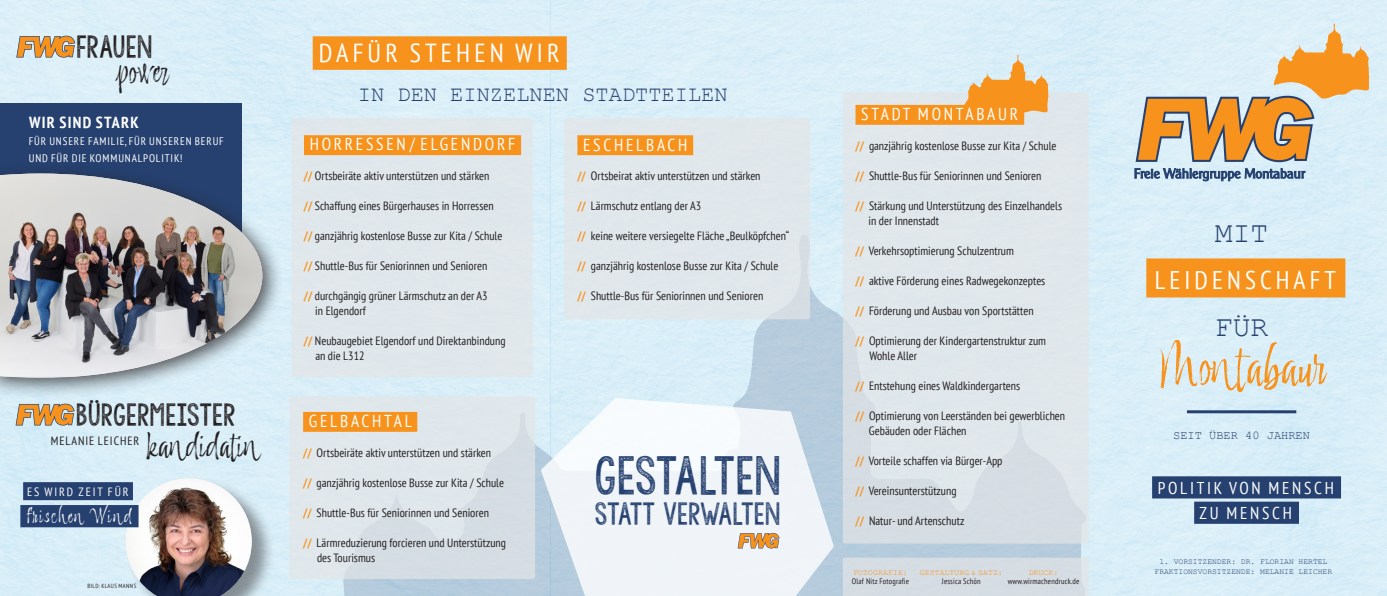
<style>
.page{position:relative;width:1387px;height:596px;background:#fff}
.page>*{position:absolute;margin:0;border:0;box-sizing:border-box;transform-origin:0 0}
.t1{font:51.1px "Adore You";color:#f7931d}
.t2{font:43px "KG Allof Me";letter-spacing:-.015em;color:#264170}
.t3{font:33px "Adore You";color:#231f20}
.t4{font:29.6px "Courier New";color:#264170}
.t5{font:condensed 26.1px "PT Sans";letter-spacing:.16em;color:#fff}
.t6{font:condensed 25.5px "PT Sans";letter-spacing:.16em;color:#fff}
.t7{font:25px "KG Allof Me";color:#231f20}
.t8{font:25px "KG Allof Me";letter-spacing:-.015em;color:#264170}
.t9{font:22px "Courier New";color:#264170}
.t10{font:19px "Adore You";letter-spacing:.08em;color:#fff}
.t11{font:condensed 17.2px "PT Sans";letter-spacing:.16em;color:#fff}
.t12{font:condensed 17.1px/25.3px "PT Sans";letter-spacing:.16em;color:#fff;text-align:center}
.t13{font:700 condensed 16px "PT Sans";letter-spacing:.08em;color:#fff}
.t14{font:condensed 12px/15px "PT Sans";color:#231f20}
.t15{font:12px "Courier New";color:#264170}
.t16{font:condensed 12px "PT Sans";letter-spacing:.08em;color:#231f20}
.t17{font:condensed 12px "PT Sans";letter-spacing:.16em;color:#fff}
.t18{font:condensed 11px/17px "PT Sans";letter-spacing:.08em;color:#fff}
.t19{font:8px/10px "Courier New";color:#264170;text-align:center}
.t20{font:condensed 8px "PT Sans";letter-spacing:.02em;color:#231f20}
.t21{font:8px "Courier New";letter-spacing:.02em;color:#f7931d}
.t22{font:condensed 6px "PT Sans";letter-spacing:.08em;color:#231f20}
.s1{font-weight:700;color:#f7931d}
</style>
<div class="page">
<div style="left:0;top:0;width:1386px;height:595px;background:#daeef8"></div>
<div style="left:0;top:103px;width:242px;height:136px;background:#264170"></div>
<div style="left:0;top:162px;width:284px;height:236px;background:#231f20;opacity:.75"></div>
<img style="left:0;top:173px;width:262px;height:203px">
<svg style="left:342px;top:234px;width:745px;height:361px;background:#cbe1ed"></svg>
<div style="left:564px;top:118px;width:246px;height:201px;background:#e4e5e7;border:4px solid #e4e5e7"></div>
<div style="left:842px;top:557px;width:246px;height:38px;background:#d5dde3"></div>
<svg style="left:1134px;top:23px;width:234px;height:162px;background:#d5c9b2"></svg>
<div style="left:1146px;top:258px;width:199px;height:39px;background:#f7931d"></div>
<hr style="left:1188px;top:410px;width:106px;height:3px;background:#264170">
<div style="left:577px;top:135px;width:116px;height:20px;background:#f7931d"></div>
<div style="left:842px;top:92px;width:246px;height:451px;background:#e4e5e7;border:4px solid #e4e5e7"></div>
<svg style="left:963px;top:55px;width:85px;height:60px;background:#e8be85"></svg>
<div style="left:289px;top:396px;width:246px;height:182px;background:#e4e5e7;border:4px solid #e4e5e7"></div>
<div style="left:303px;top:411px;width:114px;height:20px;background:#f7931d"></div>
<div style="left:291px;top:118px;width:242px;height:259px;background:#e4e5e7"></div>
<div style="left:304px;top:135px;width:217px;height:20px;background:#f7931d"></div>
<div style="left:126px;top:476px;width:149px;height:119px;background:#231f20;opacity:.46"></div>
<img style="left:126px;top:478px;width:126px;height:117px">
<div style="left:1151px;top:476px;width:189px;height:22px;background:#264170"></div>
<div style="left:1193px;top:501px;width:105px;height:22px;background:#264170"></div>
<svg style="left:16px;top:36px;width:59px;height:22px"></svg>
<svg style="left:16px;top:403px;width:59px;height:22px"></svg>
<svg style="left:540px;top:398px;width:293px;height:197px;fill:#f0f4f8"></svg>
<svg style="left:737px;top:532px;width:42px;height:16px"></svg>
<div style="left:855px;top:105px;width:169px;height:20px;background:#f7931d"></div>
<div style="left:313px;top:36px;width:253px;height:34px;background:#f7931d"></div>
<div style="left:23px;top:482px;width:110px;height:18px;background:#264170"></div>
<div style="left:20px;top:504px;width:118px;height:23px;background:#264170"></div>
<h3 class="t7" style="left:76px;top:30px;width:78px">FRAUEN</h3>
<h3 class="t3" style="left:116px;top:52px;width:55px">power</h3>
<h3 class="t13" style="left:29px;top:112px;width:111px">WIR SIND STARK</h3>
<p class="t18" style="left:29px;top:132px;width:196px">FÜR UNSERE FAMILIE, FÜR UNSEREN BERUF<br>UND FÜR DIE KOMMUNALPOLITIK!</p>
<h3 class="t7" style="left:76px;top:398px;width:161px">BÜRGERMEISTER</h3>
<h3 class="t3" style="left:147px;top:425px;width:114px">kandidatin</h3>
<p class="t17" style="left:27px;top:484px;width:103px">ES WIRD ZEIT FÜR</p>
<h3 class="t10" style="left:27px;top:504px;width:107px">frischen Wind</h3>
<p class="t16" style="left:51px;top:432px;width:90px">MELANIE LEICHER</p>
<p class="t22" style="left:87px;top:581px;width:50px">BILD: KLAUS MANNS</p>
<h3 class="t5" style="left:319px;top:36px;width:242px">DAFÜR STEHEN WIR</h3>
<h3 class="t9" style="left:358px;top:81px;width:371px">IN DEN EINZELNEN STADTTEILEN</h3>
<h3 class="t11" style="left:310px;top:133px;width:207px">HORRESSEN/ ELGENDORF</h3>
<p class="t14" style="left:304px;top:168px;width:187px"><span class="s1">//</span> Ortsbeiräte aktiv unterstützen und stärken</p>
<p class="t14" style="left:304px;top:198px;width:191px"><span class="s1">//</span> Schaffung eines Bürgerhauses in Horressen</p>
<p class="t14" style="left:304px;top:228px;width:200px"><span class="s1">//</span> ganzjährig kostenlose Busse zur Kita / Schule</p>
<p class="t14" style="left:304px;top:258px;width:185px"><span class="s1">//</span> Shuttle-Bus für Seniorinnen und Senioren</p>
<p class="t14" style="left:315px;top:288px;width:174px;text-indent:-11px"><span class="s1">//</span> durchgängig grüner Lärmschutz an der A3 in Elgendorf</p>
<p class="t14" style="left:315px;top:333px;width:192px;text-indent:-11px"><span class="s1">//</span> Neubaugebiet Elgendorf und Direktanbindung an die L312</p>
<h3 class="t11" style="left:309px;top:410px;width:104px">GELBACHTAL</h3>
<p class="t14" style="left:303px;top:445px;width:189px"><span class="s1">//</span> Ortsbeiräte aktiv unterstützen und stärken</p>
<p class="t14" style="left:303px;top:475px;width:202px"><span class="s1">//</span> ganzjährig kostenlose Busse zur Kita / Schule</p>
<p class="t14" style="left:303px;top:505px;width:187px"><span class="s1">//</span> Shuttle-Bus für Seniorinnen und Senioren</p>
<p class="t14" style="left:317px;top:535px;width:190px;text-indent:-14px"><span class="s1">//</span> Lärmreduzierung forcieren und Unterstützung des Tourismus</p>
<h3 class="t11" style="left:583px;top:133px;width:106px">ESCHELBACH</h3>
<p class="t14" style="left:577px;top:168px;width:185px"><span class="s1">//</span> Ortsbeirat aktiv unterstützen und stärken</p>
<p class="t14" style="left:577px;top:198px;width:125px"><span class="s1">//</span> Lärmschutz entlang der A3</p>
<p class="t14" style="left:577px;top:228px;width:213px"><span class="s1">//</span> keine weitere versiegelte Fläche „Beulköpfchen“</p>
<p class="t14" style="left:577px;top:258px;width:202px"><span class="s1">//</span> ganzjährig kostenlose Busse zur Kita / Schule</p>
<p class="t14" style="left:577px;top:288px;width:187px"><span class="s1">//</span> Shuttle-Bus für Seniorinnen und Senioren</p>
<h2 class="t2" style="left:594px;top:447px;width:188px">GESTALTEN</h2>
<h3 class="t8" style="left:594px;top:497px;width:187px">STATT VERWALTEN</h3>
<h3 class="t11" style="left:861px;top:103px;width:158px">STADT MONTABAUR</h3>
<p class="t14" style="left:855px;top:137px;width:202px"><span class="s1">//</span> ganzjährig kostenlose Busse zur Kita / Schule</p>
<p class="t14" style="left:855px;top:167px;width:187px"><span class="s1">//</span> Shuttle-Bus für Seniorinnen und Senioren</p>
<p class="t14" style="left:868px;top:197px;width:195px;text-indent:-13px"><span class="s1">//</span> Stärkung und Unterstützung des Einzelhandels in der Innenstadt</p>
<p class="t14" style="left:855px;top:242px;width:160px"><span class="s1">//</span> Verkehrsoptimierung Schulzentrum</p>
<p class="t14" style="left:855px;top:272px;width:191px"><span class="s1">//</span> aktive Förderung eines Radwegekonzeptes</p>
<p class="t14" style="left:855px;top:302px;width:180px"><span class="s1">//</span> Förderung und Ausbau von Sportstätten</p>
<p class="t14" style="left:869px;top:332px;width:178px;text-indent:-14px"><span class="s1">//</span> Optimierung der Kindergartenstruktur zum<br>Wohle Aller</p>
<p class="t14" style="left:855px;top:377px;width:166px"><span class="s1">//</span> Entstehung eines Waldkindergartens</p>
<p class="t14" style="left:868px;top:407px;width:198px;text-indent:-13px"><span class="s1">//</span> Optimierung von Leerständen bei gewerblichen<br>Gebäuden oder Flächen</p>
<p class="t14" style="left:855px;top:452px;width:148px"><span class="s1">//</span> Vorteile schaffen via Bürger-App</p>
<p class="t14" style="left:855px;top:482px;width:103px"><span class="s1">//</span> Vereinsunterstützung</p>
<p class="t14" style="left:855px;top:512px;width:110px"><span class="s1">//</span> Natur- und Artenschutz</p>
<p class="t21" style="left:853px;top:567px;width:56px">FOTOGRAFIE:</p>
<p class="t20" style="left:851px;top:575px;width:59px">Olaf Nitz Fotografie</p>
<p class="t21" style="left:919px;top:567px;width:84px">GESTALTUNG &amp; SATZ:</p>
<p class="t20" style="left:941px;top:575px;width:40px">Jessica Schön</p>
<p class="t21" style="left:1028px;top:567px;width:31px">DRUCK:</p>
<p class="t20" style="left:1007px;top:575px;width:73px">www.wirmachendruck.de</p>
<h3 class="t4" style="left:1214px;top:214px;width:55px">MIT</h3>
<h3 class="t6" style="left:1154px;top:263px;width:182px">LEIDENSCHAFT</h3>
<h3 class="t4" style="left:1214px;top:308px;width:55px">FÜR</h3>
<h1 class="t1" style="left:1156px;top:335px;width:172px">Montabaur</h1>
<p class="t15" style="left:1172px;top:427px;width:138px">SEIT ÜBER 40 JAHREN</p>
<h3 class="t12" style="left:1157px;top:474px;width:178px">POLITIK VON MENSCH<br>ZU MENSCH</h3>
<p class="t19" style="left:1154px;top:555px;width:179px">1. VORSITZENDER: DR. FLORIAN HERTEL<br>FRAKTIONSVORSITZENDE: MELANIE LEICHER</p>
</div>
